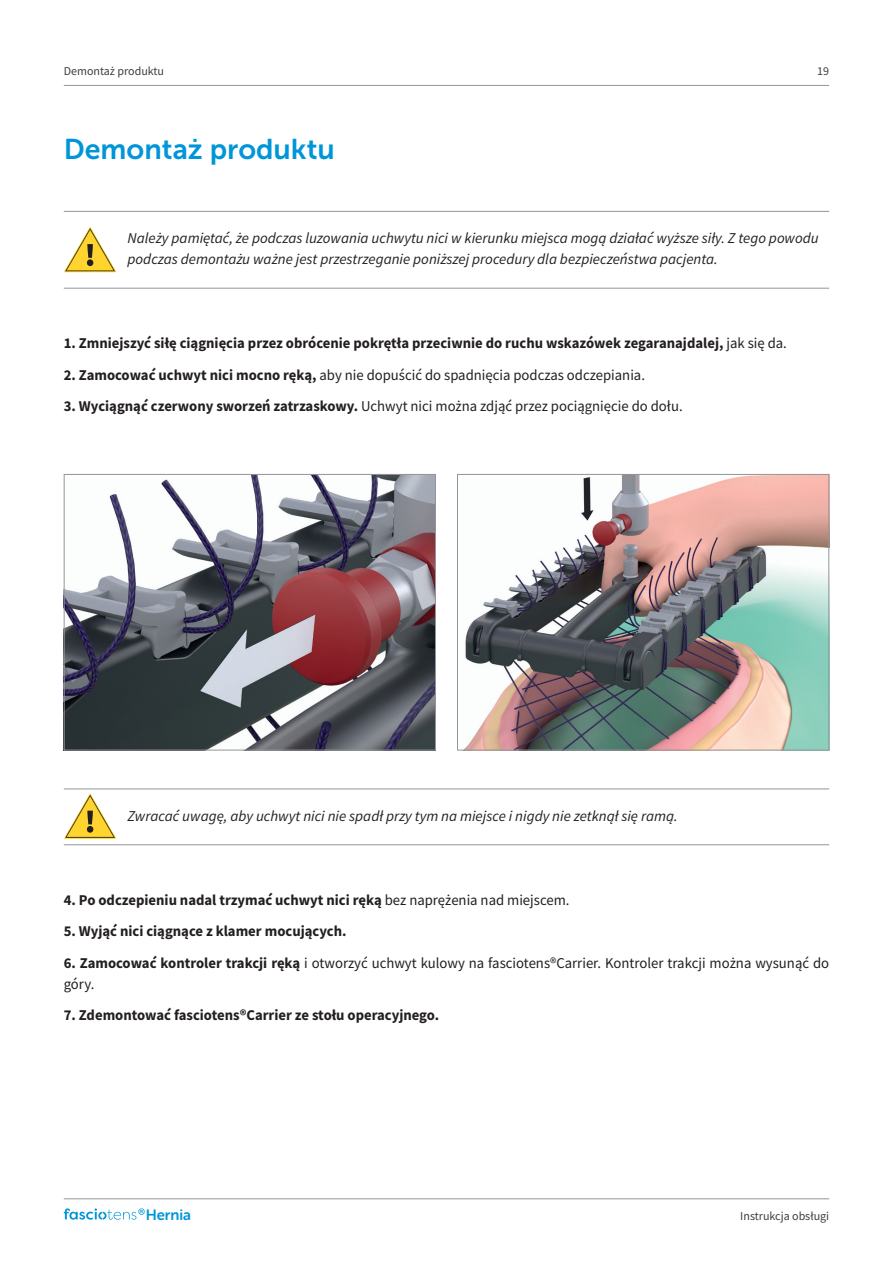
<style>
.page{position:relative;width:893px;height:1263px;background:#fff}
.page>*{position:absolute;margin:0;border:0;box-sizing:border-box;transform-origin:0 0}
.Head_1{font:28.5px "Museo Sans 700";color:#0095d9}
.Fliesstext{font:15px/21px "Source Sans Pro";color:#231f20}
.Fliesstext-2{font:700 15px "Source Sans Pro";color:#231f20}
.Info{font:italic 15px/21px "Source Sans Pro";color:#231f20}
.t1{font:15px "Museo Sans Rounded 700";color:#0095d9}
.Fliesstext-3{font:12px "Source Sans Pro";color:#3e3e3f}
.s1{font-weight:400}
.s2{font-weight:700}
</style>
<div class="page">
<hr style="left:64px;top:85px;width:765px;height:1px;background:#939598">
<hr style="left:64px;top:1198px;width:765px;height:1px;background:#939598">
<svg style="left:64px;top:1208px;width:81px;height:12px"></svg>
<hr style="left:64px;top:288px;width:765px;height:1px;background:#939598">
<hr style="left:64px;top:211px;width:765px;height:1px;background:#939598">
<hr style="left:64px;top:844px;width:765px;height:1px;background:#939598">
<hr style="left:64px;top:789px;width:765px;height:1px;background:#939598">
<svg style="left:64px;top:227px;width:52px;height:45px"></svg>
<svg style="left:64px;top:793px;width:52px;height:46px"></svg>
<img style="left:66px;top:476px;width:368px;height:272px">
<div style="left:64px;top:474px;width:372px;height:276px;border:1px solid #939598"></div>
<img style="left:465px;top:476px;width:362px;height:272px">
<div style="left:457px;top:474px;width:372px;height:276px;border:1px solid #939598"></div>
<p class="Fliesstext-3" style="left:64px;top:63px;width:102px">Demontaż produktu</p>
<p class="Head_1" style="left:64px;top:133px;width:273px">Demontaż produktu</p>
<p class="Fliesstext-3" style="left:817px;top:63px;width:13px">19</p>
<p class="Info" style="left:128px;top:227px;width:693px">Należy pamiętać, że podczas luzowania uchwytu nici w kierunku miejsca mogą działać wyższe siły. Z tego powodu podczas demontażu ważne jest przestrzeganie poniższej procedury dla bezpieczeństwa pacjenta.</p>
<p class="Fliesstext-2" style="left:64px;top:333px;width:725px">1. Zmniejszyć siłę ciągnięcia przez obrócenie pokrętła przeciwnie do ruchu wskazówek zegaranajdalej, <span class="s1">jak się da.</span></p>
<p class="Fliesstext" style="left:64px;top:364px;width:583px"><span class="s2">2. Zamocować uchwyt nici mocno ręką,</span> aby nie dopuścić do spadnięcia podczas odczepiania.</p>
<p class="Fliesstext" style="left:64px;top:395px;width:620px"><span class="s2">3. Wyciągnąć czerwony sworzeń zatrzaskowy.</span> Uchwyt nici można zdjąć przez pociągnięcie do dołu.</p>
<p class="Info" style="left:128px;top:805px;width:552px">Zwracać uwagę, aby uchwyt nici nie spadł przy tym na miejsce i nigdy nie zetknął się ramą.</p>
<p class="Fliesstext-2" style="left:64px;top:889px;width:507px">4. Po odczepieniu nadal trzymać uchwyt nici ręką <span class="s1">bez naprężenia nad miejscem.</span></p>
<p class="Fliesstext-2" style="left:64px;top:921px;width:284px">5. Wyjąć nici ciągnące z klamer mocujących.</p>
<p class="Fliesstext" style="left:64px;top:952px;width:767px"><span class="s2">6. Zamocować kontroler trakcji ręką</span> i otworzyć uchwyt kulowy na fasciotens®Carrier. Kontroler trakcji można wysunąć do góry.</p>
<p class="Fliesstext-2" style="left:64px;top:1005px;width:377px">7. Zdemontować fasciotens®Carrier ze stołu operacyjnego.</p>
<p class="t1" style="left:146px;top:1206px;width:47px">Hernia</p>
<p class="Fliesstext-3" style="left:740px;top:1208px;width:90px">Instrukcja obsługi</p>
</div>
